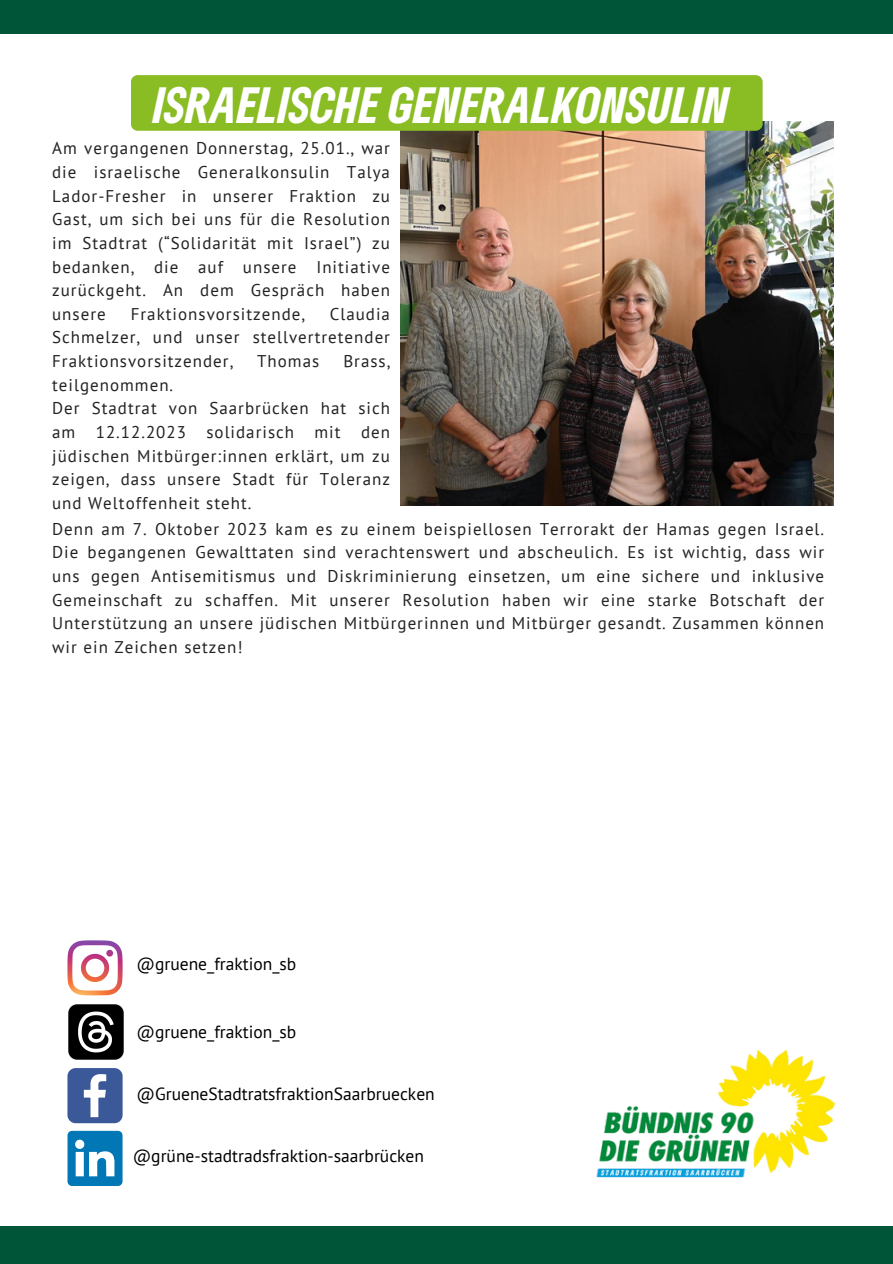
<style>
.page{position:relative;width:893px;height:1264px;background:#fff}
.page>*{position:absolute;margin:0;border:0;box-sizing:border-box;transform-origin:0 0}
.t1{font:italic 900 condensed 47.55px "Gruene Type";letter-spacing:.01em;color:#fff}
.t2{font:17.55px "PT Sans";color:#000}
.t3{font:16.95px/23.7px "PT Sans";letter-spacing:.06em;color:#222;text-align:justify}
</style>
<div class="page">
<div style="left:0;top:1225px;width:892px;height:38px;background:#005437"></div>
<div style="left:0;top:0;width:892px;height:33px;background:#005437"></div>
<img style="left:576px;top:1049px;width:268px;height:177px">
<svg style="left:67px;top:940px;width:56px;height:55px"></svg>
<svg style="left:67px;top:1068px;width:56px;height:55px"></svg>
<svg style="left:67px;top:1130px;width:56px;height:55px"></svg>
<img style="left:68px;top:1004px;width:56px;height:56px">
<img style="left:400px;top:121px;width:433px;height:384px">
<div style="left:131px;top:75px;width:631px;height:56px;background:#8abd24;border-radius:7px"></div>
<p class="t1" style="left:154px;top:73px;width:576px">ISRAELISCHE GENERALKONSULIN</p>
<p class="t3" style="left:52px;top:136px;width:339px">Am vergangenen Donnerstag, 25.01., war die israelische Generalkonsulin Talya Lador-Fresher in unserer Fraktion zu Gast, um sich bei uns für die Resolution im Stadtrat (“Solidarität mit Israel”) zu bedanken, die auf unsere Initiative zurückgeht. An dem Gespräch haben unsere</p>
<p class="t3" style="left:52px;top:302px;width:339px;text-indent:277px">Claudia Schmelzer, und unser stellvertretender Fraktionsvorsitzender,</p>
<p class="t3" style="left:131px;top:302px;width:175px">Fraktionsvorsitzende,</p>
<p class="t3" style="left:257px;top:349px;width:64px">Thomas</p>
<p class="t3" style="left:343px;top:349px;width:48px">Brass,</p>
<p class="t3" style="left:52px;top:373px;width:123px">teilgenommen.</p>
<p class="t3" style="left:52px;top:396px;width:339px">Der Stadtrat von Saarbrücken hat sich am 12.12.2023 solidarisch mit den jüdischen Mitbürger:innen erklärt, um zu zeigen, dass unsere Stadt für Toleranz und Weltoffenheit steht.</p>
<p class="t3" style="left:52px;top:516px;width:773px">Denn am 7. Oktober 2023 kam es zu einem beispiellosen Terrorakt der Hamas gegen Israel.<br>Die begangenen Gewalttaten sind verachtenswert und abscheulich. Es ist wichtig, dass wir uns gegen Antisemitismus und Diskriminierung einsetzen, um eine sichere und inklusive Gemeinschaft zu schaffen. Mit unserer Resolution haben wir eine starke Botschaft der Unterstützung an unsere jüdischen Mitbürgerinnen und Mitbürger gesandt. Zusammen können wir ein Zeichen setzen!</p>
<p class="t2" style="left:136px;top:952px;width:161px">@gruene_fraktion_sb</p>
<p class="t2" style="left:136px;top:1020px;width:161px">@gruene_fraktion_sb</p>
<h1 class="t2" style="left:136px;top:1082px;width:300px">@GrueneStadtratsfraktionSaarbruecken</h1>
<p class="t2" style="left:133px;top:1144px;width:293px">@grüne-stadtradsfraktion-saarbrücken</p>
</div>
